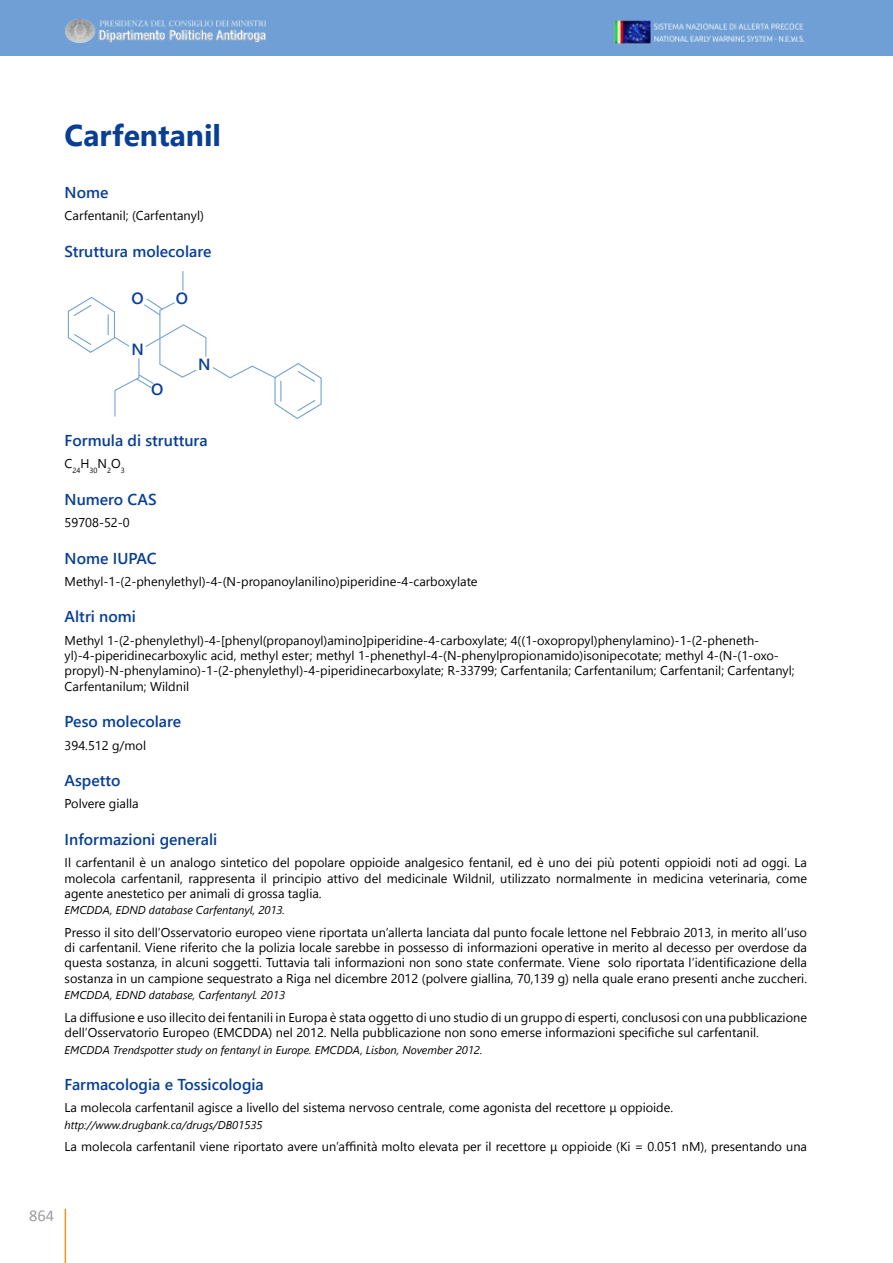
<style>
.page{position:relative;width:893px;height:1263px;background:#fff}
.page>*{position:absolute;margin:0;border:0;box-sizing:border-box;transform-origin:0 0}
.t1{font:700 30px "Segoe UI";color:#083f95}
.t2{font:16.5px "Calibri";color:#9d9d9c}
.t3{font:600 16.2px "Segoe UI";color:#083f95}
.t4{font:600 15.75px "Segoe UI";color:#083f95}
.t5{font:12.75px/15.3px "Segoe UI";color:#000}
.t6{font:italic 11.25px "Segoe UI";color:#000}
.t7{font:7.5px "Segoe UI";color:#000}
</style>
<div class="page">
<div style="left:0;top:0;width:893px;height:55px;background:#6f9fd4"></div>
<hr style="left:65px;top:1209px;width:1px;height:54px;background:#f3941b">
<img style="left:66px;top:19px;width:199px;height:24px">
<img style="left:614px;top:20px;width:191px;height:24px">
<svg style="left:67px;top:271px;width:255px;height:148px"></svg>
<h1 class="t1" style="left:65px;top:113px;width:158px">Carfentanil</h1>
<p class="t4" style="left:65px;top:180px;width:45px">Nome</p>
<p class="t5" style="left:65px;top:208px;width:141px">Carfentanil; (Carfentanyl)</p>
<p class="t4" style="left:65px;top:239px;width:148px">Struttura molecolare</p>
<p class="t3" style="left:131px;top:286px;width:14px">O</p>
<p class="t3" style="left:176px;top:286px;width:14px">O</p>
<p class="t3" style="left:131px;top:337px;width:14px">N</p>
<p class="t3" style="left:151px;top:377px;width:14px">O</p>
<p class="t3" style="left:198px;top:352px;width:14px">N</p>
<p class="t4" style="left:65px;top:428px;width:144px">Formula di struttura</p>
<p class="t7" style="left:65px;top:464px;width:62px"><sup>C</sup>24<sup>H</sup>30<sup>N</sup>2<sup>O</sup>3</p>
<p class="t4" style="left:65px;top:487px;width:93px">Numero CAS</p>
<p class="t5" style="left:65px;top:515px;width:67px">59708-52-0</p>
<p class="t4" style="left:65px;top:546px;width:94px">Nome IUPAC</p>
<p class="t5" style="left:65px;top:573px;width:414px">Methyl-1-(2-phenylethyl)-4-(N-propanoylanilino)piperidine-4-carboxylate</p>
<p class="t4" style="left:65px;top:605px;width:73px">Altri nomi</p>
<p class="t5" style="left:65px;top:632px;width:731px">Methyl 1-(2-phenylethyl)-4-[phenyl(propanoyl)amino]piperidine-4-carboxylate; 4((1-oxopropyl)phenylamino)-1-(2-pheneth&shy;yl)-4-piperidinecarboxylic acid, methyl ester; methyl 1-phenethyl-4-(N-phenylpropionamido)isonipecotate; methyl 4-(N-(1-oxo&shy;propyl)-N-phenylamino)-1-(2-phenylethyl)-4-piperidinecarboxylate; R-33799; Carfentanila; Carfentanilum; Carfentanil; Carfentanyl; Carfentanilum; Wildnil</p>
<p class="t4" style="left:65px;top:709px;width:118px">Peso molecolare</p>
<p class="t5" style="left:65px;top:737px;width:83px">394.512 g/mol</p>
<p class="t4" style="left:65px;top:768px;width:57px">Aspetto</p>
<p class="t5" style="left:65px;top:796px;width:76px">Polvere gialla</p>
<p class="t4" style="left:65px;top:827px;width:154px">Informazioni generali</p>
<p class="t5" style="left:65px;top:854px;width:744px;text-align:justify">Il carfentanil è un analogo sintetico del popolare oppioide analgesico fentanil, ed è uno dei più potenti oppioidi noti ad oggi. La molecola carfentanil, rappresenta il principio attivo del medicinale Wildnil, utilizzato normalmente in medicina veterinaria, come agente anestetico per animali di grossa taglia.</p>
<p class="t6" style="left:65px;top:902px;width:222px">EMCDDA, EDND database Carfentanyl, 2013.</p>
<p class="t5" style="left:65px;top:924px;width:744px;text-align:justify">Presso il sito dell’Osservatorio europeo viene riportata un’allerta lanciata dal punto focale lettone nel Febbraio 2013, in merito all’uso di carfentanil. Viene riferito che la polizia locale sarebbe in possesso di informazioni operative in merito al decesso per overdose da questa sostanza, in alcuni soggetti. Tuttavia tali informazioni non sono state confermate. Viene solo riportata l’identificazione della sostanza in un campione sequestrato a Riga nel dicembre 2012 (polvere giallina, 70,139 g) nella quale erano presenti anche zuccheri.</p>
<p class="t6" style="left:65px;top:987px;width:222px">EMCDDA, EDND database, Carfentanyl. 2013</p>
<p class="t5" style="left:65px;top:1009px;width:744px">La diffusione e uso illecito dei fentanili in Europa è stata oggetto di uno studio di un gruppo di esperti, conclusosi con una pubblicazione dell’Osservatorio Europeo (EMCDDA) nel 2012. Nella pubblicazione non sono emerse informazioni specifiche sul carfentanil.</p>
<p class="t6" style="left:65px;top:1042px;width:419px">EMCDDA Trendspotter study on fentanyl in Europe. EMCDDA, Lisbon, November 2012.</p>
<p class="t4" style="left:65px;top:1072px;width:201px">Farmacologia e Tossicologia</p>
<p class="t5" style="left:65px;top:1100px;width:610px">La molecola carfentanil agisce a livello del sistema nervoso centrale, come agonista del recettore μ oppioide.</p>
<p class="t6" style="left:65px;top:1117px;width:199px">http://www.drugbank.ca/drugs/DB01535</p>
<p class="t5" style="left:65px;top:1139px;width:744px">La molecola carfentanil viene riportato avere un’affinità molto elevata per il recettore μ oppioide (Ki = 0.051 nM), presentando una</p>
<p class="t2" style="left:29px;top:1205px;width:27px">864</p>
</div>
